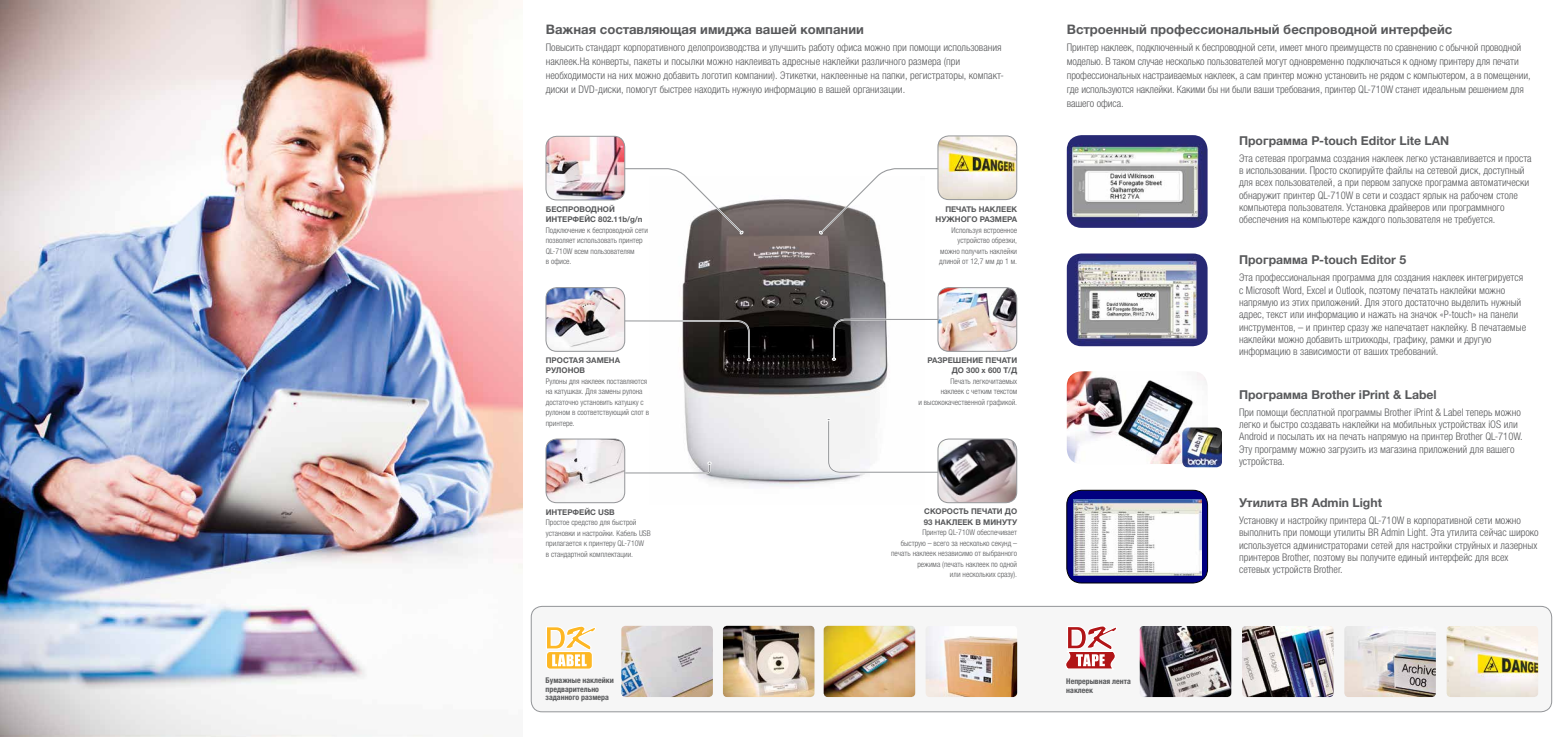
<style>
.page{position:relative;width:1563px;height:737px;background:#fff}
.page>*{position:absolute;margin:0;border:0;box-sizing:border-box;transform-origin:0 0}
.t1{font:700 13.12px "Helvetica Neue LTW1 G";color:#58595b}
.t2{font:700 12.25px "Helvetica Neue LTW1 G";color:#58595b}
.t3{font:300 condensed 10.5px/12.2px "Helvetica Neue LTW1 G";color:#58595b}
.t4{font:300 condensed 7.88px/10.5px "Helvetica Neue LTW1 G";color:#58595b}
.t5{font:700 7.88px/10.5px "Helvetica Neue LTW1 G";color:#58595b}
.t6{font:700 condensed 7.88px/8.8px "Helvetica Neue LTW1 G";color:#58595b}
</style>
<div class="page">
<div style="left:531px;top:606px;width:1020px;height:105px;background:#f6f6f6;border-radius:11px"></div>
<div style="left:531px;top:606px;width:1021px;height:106px;border:1px solid #939598;border-radius:11px"></div>
<img style="left:682px;top:199px;width:206px;height:287px">
<img style="left:547px;top:440px;width:78px;height:62px">
<div style="left:545px;top:438px;width:80px;height:65px;border:1px solid #939598;border-radius:11px"></div>
<img style="left:547px;top:136px;width:76px;height:64px">
<div style="left:545px;top:136px;width:80px;height:64px;border:1px solid #939598;border-radius:11px"></div>
<img style="left:939px;top:137px;width:77px;height:63px">
<div style="left:937px;top:135px;width:80px;height:65px;border:1px solid #939598;border-radius:11px"></div>
<img style="left:547px;top:289px;width:76px;height:61px">
<div style="left:545px;top:287px;width:80px;height:65px;border:1px solid #939598;border-radius:11px"></div>
<img style="left:939px;top:289px;width:77px;height:61px">
<div style="left:937px;top:287px;width:80px;height:65px;border:1px solid #939598;border-radius:11px"></div>
<img style="left:939px;top:440px;width:77px;height:62px">
<div style="left:937px;top:438px;width:80px;height:65px;border:1px solid #939598;border-radius:11px"></div>
<svg style="left:818px;top:167px;width:121px;height:67px"></svg>
<svg style="left:623px;top:140px;width:128px;height:221px"></svg>
<svg style="left:623px;top:462px;width:88px;height:12px"></svg>
<svg style="left:827px;top:418px;width:113px;height:56px"></svg>
<svg style="left:832px;top:317px;width:128px;height:43px"></svg>
<svg style="left:547px;top:626px;width:48px;height:43px"></svg>
<svg style="left:1066px;top:626px;width:50px;height:43px"></svg>
<img style="left:621px;top:626px;width:92px;height:71px">
<img style="left:723px;top:626px;width:91px;height:71px">
<img style="left:823px;top:626px;width:92px;height:71px">
<img style="left:926px;top:636px;width:91px;height:61px">
<img style="left:1139px;top:626px;width:92px;height:71px">
<img style="left:1242px;top:626px;width:91px;height:71px">
<img style="left:1344px;top:626px;width:92px;height:71px">
<img style="left:1446px;top:626px;width:92px;height:71px">
<img style="left:0;top:0;width:523px;height:737px">
<img style="left:1067px;top:135px;width:140px;height:93px">
<img style="left:1067px;top:253px;width:140px;height:93px">
<div style="left:1067px;top:490px;width:140px;height:93px;background:#010080;border-radius:15px"></div>
<img style="left:1074px;top:499px;width:127px;height:76px">
<div style="left:1066px;top:490px;width:142px;height:93px;border:1px solid #000;border-radius:15px"></div>
<img style="left:1067px;top:371px;width:140px;height:93px">
<img style="left:1182px;top:427px;width:40px;height:40px">
<p class="t1" style="left:546px;top:21px;width:320px">Важная составляющая имиджа вашей компании</p>
<p class="t3" style="left:546px;top:40px;width:460px;line-height:14px">Повысить стандарт корпоративного делопроизводства и улучшить работу офиса можно при помощи использования наклеек.На конверты, пакеты и посылки можно наклеивать адресные наклейки различного размера (при необходимости на них можно добавить логотип компании). Этикетки, наклеенные на папки, регистраторы, компакт&shy;диски и DVD-диски, помогут быстрее находить нужную информацию в вашей организации.</p>
<p class="t5" style="left:546px;top:203px;width:98px">БЕСПРОВОДНОЙ<br>ИНТЕРФЕЙС 802.11b/g/n</p>
<p class="t4" style="left:546px;top:225px;width:104px">Подключение к беспроводной сети позволяет использовать принтер<br>QL-710W всем пользователям<br>в офисе.</p>
<p class="t5" style="left:546px;top:355px;width:76px">ПРОСТАЯ ЗАМЕНА<br>РУЛОНОВ</p>
<p class="t4" style="left:546px;top:376px;width:105px">Рулоны для наклеек поставляются на катушках. Для замены рулона достаточно установить катушку с рулоном в соответствующий слот в принтере.</p>
<p class="t5" style="left:546px;top:507px;width:70px">ИНТЕРФЕЙС USB</p>
<p class="t4" style="left:546px;top:517px;width:106px">Простое средство для быстрой установки и настройки. Кабель USB прилагается к принтеру QL-710W<br>в стандартной комплектации.</p>
<p class="t5" style="left:935px;top:203px;width:83px;text-align:right">ПЕЧАТЬ НАКЛЕЕК<br>НУЖНОГО РАЗМЕРА</p>
<p class="t4" style="left:939px;top:225px;width:79px;text-align:right">Используя встроенное устройство обрезки, можно получить наклейки длиной от 12,7 мм до 1 м.</p>
<p class="t5" style="left:927px;top:355px;width:91px;text-align:right">РАЗРЕШЕНИЕ ПЕЧАТИ<br>ДО 300 x 600 Т/Д</p>
<p class="t4" style="left:918px;top:376px;width:100px;text-align:right">Печать легкочитаемых<br>наклеек с четким текстом<br>и высококачественной графикой.</p>
<p class="t5" style="left:924px;top:506px;width:95px">СКОРОСТЬ ПЕЧАТИ ДО<br>93 НАКЛЕЕК В МИНУТУ</p>
<p class="t4" style="left:891px;top:527px;width:128px;text-align:right">Принтер QL-710W обеспечивает<br>быструю – всего за несколько секунд – печать наклеек независимо от выбранного режима (печать наклеек по одной<br>или нескольких сразу).</p>
<p class="t1" style="left:1067px;top:21px;width:387px">Встроенный профессиональный беспроводной интерфейс</p>
<p class="t3" style="left:1067px;top:40px;width:465px;line-height:14px">Принтер наклеек, подключенный к беспроводной сети, имеет много преимуществ по сравнению с обычной проводной моделью. В таком случае несколько пользователей могут одновременно подключаться к одному принтеру для печати профессиональных настраиваемых наклеек, а сам принтер можно установить не рядом с компьютером, а в помещении, где используются наклейки. Какими бы ни были ваши требования, принтер QL-710W станет идеальным решением для вашего офиса.</p>
<p class="t2" style="left:1239px;top:133px;width:212px">Программа P-touch Editor Lite LAN</p>
<p class="t3" style="left:1239px;top:152px;width:294px">Эта сетевая программа создания наклеек легко устанавливается и проста в использовании. Просто скопируйте файлы на сетевой диск, доступный для всех пользователей, а при первом запуске программа автоматически обнаружит принтер QL-710W в сети и создаст ярлык на рабочем столе компьютера пользователя. Установка драйверов или программного обеспечения на компьютере каждого пользователя не требуется.</p>
<p class="t2" style="left:1239px;top:252px;width:169px">Программа P-touch Editor 5</p>
<p class="t3" style="left:1239px;top:272px;width:289px">Эта профессиональная программа для создания наклеек интегрируется с Microsoft Word, Excel и Outlook, поэтому печатать наклейки можно напрямую из этих приложений. Для этого достаточно выделить нужный адрес, текст или информацию и нажать на значок «P-touch» на панели инструментов, – и принтер сразу же напечатает наклейку. В печатаемые наклейки можно добавить штрихкоды, графику, рамки и другую информацию в зависимости от ваших требований.</p>
<p class="t2" style="left:1239px;top:386px;width:199px">Программа Brother iPrint &amp; Label</p>
<p class="t3" style="left:1239px;top:406px;width:285px">При помощи бесплатной программы Brother iPrint &amp; Label теперь можно легко и быстро создавать наклейки на мобильных устройствах iOS или Android и посылать их на печать напрямую на принтер Brother QL-710W.<br>Эту программу можно загрузить из магазина приложений для вашего устройства.</p>
<p class="t2" style="left:1239px;top:495px;width:144px">Утилита BR Admin Light</p>
<p class="t3" style="left:1239px;top:514px;width:301px">Установку и настройку принтера QL-710W в корпоративной сети можно выполнить при помощи утилиты BR Admin Light. Эта утилита сейчас широко используется администраторами сетей для настройки струйных и лазерных принтеров Brother, поэтому вы получите единый интерфейс для всех сетевых устройств Brother.</p>
<p class="t6" style="left:545px;top:675px;width:70px">Бумажные наклейки предварительно заданного размера</p>
<p class="t6" style="left:1066px;top:676px;width:66px">Непрерывная лента наклеек</p>
</div>
